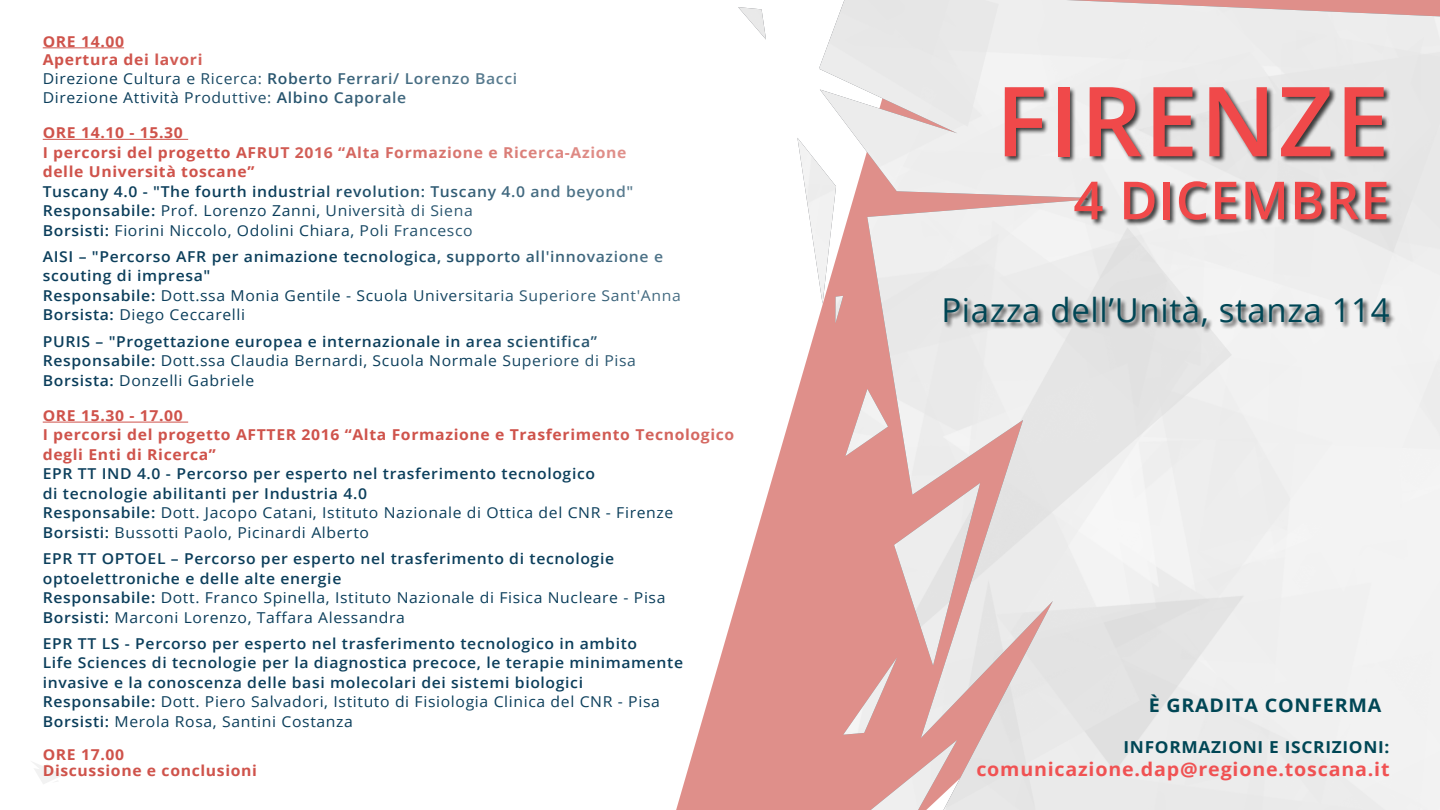
<style>
.page{position:relative;width:1440px;height:810px;background:#fff}
.page>*{position:absolute;margin:0;border:0;box-sizing:border-box;transform-origin:0 0}
.t1{font:600 96.75px "Open Sans";letter-spacing:.02em;color:#f0494a}
.t2{font:600 52.5px "Open Sans";letter-spacing:.02em;color:#f0494a}
.t3{font:33px "Open Sans";letter-spacing:.02em;color:#004655}
.t4{font:700 18.75px "Open Sans";letter-spacing:.04em;color:#f05253;scale:1.05 1}
.t5{font:700 18.75px "Open Sans";letter-spacing:.04em;color:#004655;scale:1.05 1}
.t6{font:700 16.5px "Open Sans";letter-spacing:.04em;color:#004655;scale:1.05 1}
.t7{font:600 15px/19.5px "Open Sans";letter-spacing:.04em;color:#0b3e5b;scale:1.05 1}
.t8{font:700 15px/19.5px "Open Sans";letter-spacing:.04em;color:#cf534b;scale:1.05 1}
.t9{font:15px/18.8px "Open Sans";letter-spacing:.04em;color:#0b3e5b;scale:1.05 1}
.s1{font-weight:700;color:#cf534b}
.s2{font-weight:600}
.s3{font-weight:400}
</style>
<div class="page">
<svg style="left:33px;top:762px;width:31px;height:22px"></svg>
<svg style="left:676px;top:597px;width:62px;height:213px"></svg>
<img style="left:738px;top:0;width:702px;height:810px">
<div style="left:943px;top:86px;width:452px;height:247px;background:#000;opacity:.75"></div>
<hr style="left:43px;top:47px;width:81px;height:1px;background:#cf534b">
<hr style="left:43px;top:139px;width:145px;height:1px;background:#cf534b">
<hr style="left:43px;top:422px;width:145px;height:1px;background:#cf534b">
<p class="t9" style="left:43px;top:32px;width:453px"><span class="s1">ORE 14.00<br>Apertura dei lavori<br></span>Direzione Cultura e Ricerca: <span class="s2">Roberto Ferrari/ Lorenzo Bacci </span>Direzione Attività Produttive: <span class="s2">Albino Caporale</span></p>
<p class="t8" style="left:43px;top:123px;width:557px">ORE 14.10 - 15.30<br>I percorsi del progetto AFRUT 2016 “Alta Formazione e Ricerca-Azione delle Università toscane”</p>
<p class="t7" style="left:43px;top:181px;width:564px">Tuscany 4.0 - "The fourth industrial revolution: Tuscany 4.0 and beyond"<br>Responsabile: <span class="s3">Prof. Lorenzo Zanni, Università di Siena<br></span>Borsisti: <span class="s3">Fiorini Niccolo, Odolini Chiara, Poli Francesco</span></p>
<p class="t7" style="left:43px;top:246px;width:609px">AISI – "Percorso AFR per animazione tecnologica, supporto all'innovazione e scouting di impresa"<br>Responsabile: <span class="s3">Dott.ssa Monia Gentile - Scuola Universitaria Superiore Sant'Anna </span>Borsista: <span class="s3">Diego Ceccarelli</span></p>
<p class="t7" style="left:43px;top:331px;width:567px">PURIS – "Progettazione europea e internazionale in area scientifica”<br>Responsabile: <span class="s3">Dott.ssa Claudia Bernardi, Scuola Normale Superiore di Pisa<br></span>Borsista: <span class="s3">Donzelli Gabriele</span></p>
<p class="t8" style="left:43px;top:405px;width:660px">ORE 15.30 - 17.00<br>I percorsi del progetto AFTTER 2016 “Alta Formazione e Trasferimento Tecnologico degli Enti di Ricerca”</p>
<p class="t7" style="left:43px;top:464px;width:602px">EPR TT IND 4.0 - Percorso per esperto nel trasferimento tecnologico<br>di tecnologie abilitanti per Industria 4.0<br>Responsabile: <span class="s3">Dott. Jacopo Catani, Istituto Nazionale di Ottica del CNR - Firenze </span>Borsisti: <span class="s3">Bussotti Paolo, Picinardi Alberto</span></p>
<p class="t7" style="left:43px;top:549px;width:595px">EPR TT OPTOEL – Percorso per esperto nel trasferimento di tecnologie optoelettroniche e delle alte energie<br>Responsabile: <span class="s3">Dott. Franco Spinella, Istituto Nazionale di Fisica Nucleare - Pisa </span>Borsisti: <span class="s3">Marconi Lorenzo, Taffara Alessandra</span></p>
<p class="t7" style="left:43px;top:633px;width:611px">EPR TT LS - Percorso per esperto nel trasferimento tecnologico in ambito<br>Life Sciences di tecnologie per la diagnostica precoce, le terapie minimamente invasive e la conoscenza delle basi molecolari dei sistemi biologici Responsabile: <span class="s3">Dott. Piero Salvadori, Istituto di Fisiologia Clinica del CNR - Pisa </span>Borsisti: <span class="s3">Merola Rosa, Santini Costanza</span></p>
<p class="t8" style="left:43px;top:746px;width:205px;line-height:16.5px">ORE 17.00<br>Discussione e conclusioni</p>
<h1 class="t1" style="left:996px;top:55px;width:395px">FIRENZE</h1>
<h2 class="t2" style="left:1073px;top:164px;width:318px">4 DICEMBRE</h2>
<h3 class="t3" style="left:941px;top:287px;width:450px">Piazza dell’Unità, stanza 114</h3>
<p class="t5" style="left:1149px;top:692px;width:223px">È GRADITA CONFERMA</p>
<p class="t6" style="left:1124px;top:736px;width:255px">INFORMAZIONI E ISCRIZIONI:</p>
<p class="t4" style="left:976px;top:756px;width:395px">comunicazione.dap@regione.toscana.it</p>
</div>
